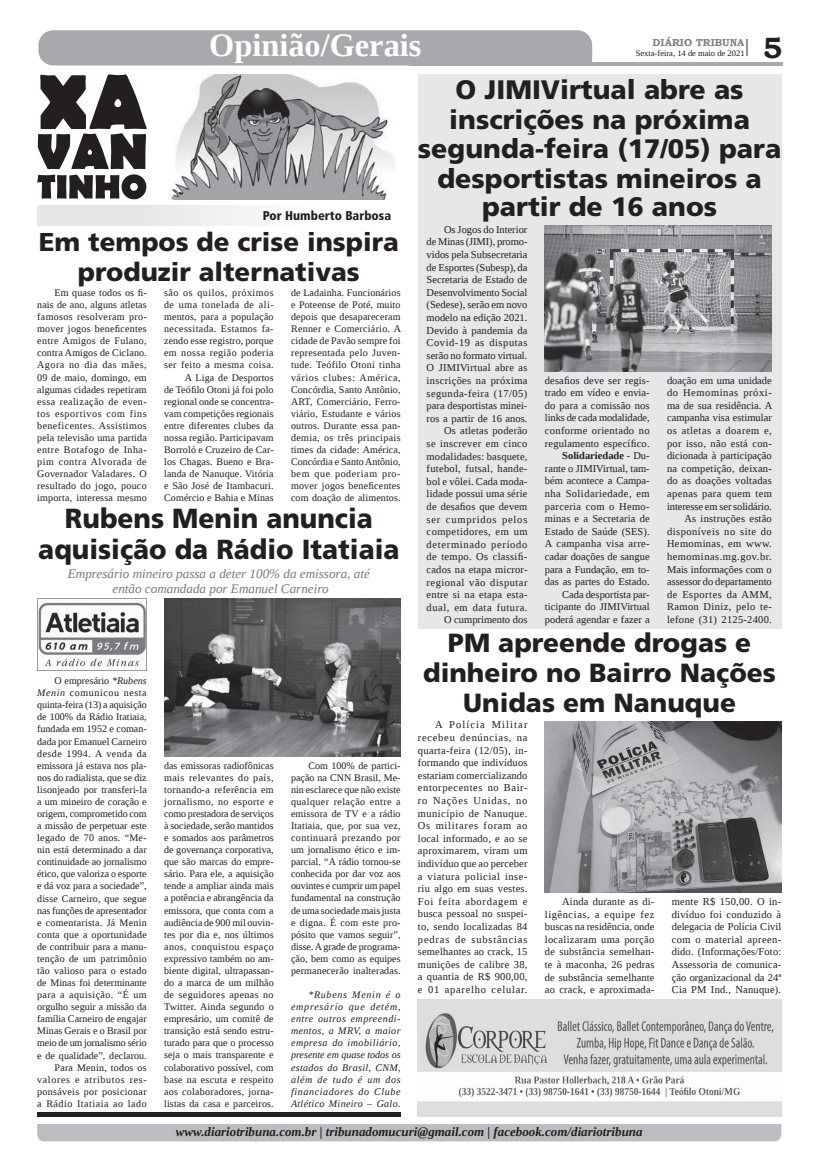
<style>
.page{position:relative;width:821px;height:1166px;background:#fff}
.page>*{position:absolute;margin:0;border:0;box-sizing:border-box;transform-origin:0 0}
.t1{font:700 32.38px "Liberation Serif";color:#fff}
.t2{font:700 29.31px "Bookman Old Style";color:#231f20}
.t3{font:900 27.56px/31.2px "Frutiger LT Std";color:#231f20;text-align:center;scale:.95 1}
.t4{font:900 26.69px/29.3px "Frutiger LT Std";color:#231f20;text-align:center}
.t5{font:900 26.25px/29.8px "Frutiger LT Std";color:#231f20;text-align:center}
.t6{font:900 25.81px/29.8px "Frutiger LT Std";color:#231f20;text-align:center}
.t7{font:italic 13.12px/14.9px "Liberation Serif";color:#76787b;text-align:center}
.t8{font:italic 700 12.95px "Liberation Serif";color:#231f20}
.t9{font:900 condensed 12.69px "Frutiger LT Std";color:#231f20}
.t10{font:10.5px/12.6px "Liberation Serif";letter-spacing:.015em;color:#231f20;text-align:right}
.t11{font:10.06px/12.1px "Liberation Serif";letter-spacing:.01em;color:#231f20;text-align:justify}
.t12{font:italic 10.06px/12.1px "Liberation Serif";letter-spacing:.06em;color:#231f20;text-align:justify}
.t13{font:700 10.06px "Bookman Old Style";color:#808285}
.t14{font:8.4px "Liberation Serif";color:#231f20}
.s1{font-weight:700}
.s2{font-style:italic}
</style>
<div class="page">
<hr style="left:409px;top:62px;width:374px;height:3px;background:#a8a9ad">
<div style="left:38px;top:30px;width:554px;height:35px;background:#a8a9ad"></div>
<svg style="left:747px;top:39px;width:1px;height:17px"></svg>
<div style="left:37px;top:1124px;width:744px;height:17px;background:#bcbdc0"></div>
<div style="left:418px;top:74px;width:363px;height:554px;background:#e6e7e9"></div>
<img style="left:418px;top:999px;width:363px;height:117px">
<div style="left:37px;top:206px;width:364px;height:19px;background:linear-gradient(to right,#e0e2e4,#fff)"></div>
<svg style="left:37px;top:74px;width:110px;height:125px"></svg>
<img style="left:169px;top:74px;width:226px;height:125px">
<svg style="left:37px;top:598px;width:110px;height:73px"></svg>
<img style="left:164px;top:598px;width:237px;height:158px">
<img style="left:545px;top:225px;width:227px;height:147px">
<img style="left:545px;top:721px;width:236px;height:172px">
<hr style="left:37px;top:1112px;width:364px;height:4px;background:#231f20">
<h1 class="t1" style="left:209px;top:24px;width:214px">Opinião/Gerais</h1>
<h3 class="t4" style="left:418px;top:75px;width:365px">O JIMIVirtual abre as inscrições na próxima segunda-feira (17/05) para desportistas mineiros a partir de 16 anos</h3>
<p class="t10" style="left:427px;top:223px;width:102px">Os Jogos do Interior<br>de Minas (JIMI), promo&shy;vidos pela Subsecretaria de Esportes (Subesp), da<br>Secretaria de Estado de<br>Desenvolvimento Social (Sedese), serão em novo modelo na edição 2021.<br>Devido à pandemia da<br>Covid-19 as disputas serão no formato virtual.<br>O JIMIVirtual abre as inscrições na próxima segunda-feira (17/05) para desportistas minei&shy;ros a partir de 16 anos.<br>Os atletas poderão<br>se inscrever em cinco modalidades: basquete, futebol, futsal, hande&shy;bol e vôlei. Cada moda&shy;lidade possui uma série de desafios que devem ser cumpridos pelos competidores, em um determinado período de tempo. Os classifi&shy;cados na etapa micror&shy;regional vão disputar entre si na etapa esta&shy;dual, em data futura.<br>O cumprimento dos</p>
<p class="t13" style="left:653px;top:35px;width:93px">DIÁRIO TRIBUNA</p>
<h2 class="t2" style="left:763px;top:27px;width:21px">5</h2>
<p class="t14" style="left:636px;top:48px;width:110px">Sexta-feira, 14 de maio de 2021</p>
<p class="t9" style="left:263px;top:208px;width:130px">Por Humberto Barbosa</p>
<h3 class="t6" style="left:39px;top:227px;width:362px">Em tempos de crise inspira produzir alternativas</h3>
<p class="t11" style="left:37px;top:286px;width:111px;text-indent:17px">Em quase todos os fi&shy;nais de ano, alguns atletas famosos resolveram pro&shy;mover jogos beneficentes entre Amigos de Fulano, contra Amigos de Ciclano.<br>Agora no dia das mães, 09 de maio, domingo, em algumas cidades repetiram essa realização de even&shy;tos esportivos com fins beneficentes. Assistimos pela televisão uma partida entre Botafogo de Inha&shy;pim contra Alvorada de Governador Valadares. O resultado do jogo, pouco importa, interessa mesmo</p>
<p class="t11" style="left:164px;top:286px;width:111px;text-align:right">são os quilos, próximos de uma tonelada de ali&shy;mentos, para a população necessitada. Estamos fa&shy;zendo esse registro, porque em nossa região poderia ser feito a mesma coisa.<br>A Liga de Desportos<br>de Teófilo Otoni já foi polo regional onde se concentra&shy;vam competições regionais entre diferentes clubes da nossa região. Participavam<br>Borroló e Cruzeiro de Car&shy;los Chagas. Bueno e Bra&shy;landa de Nanuque. Vitória e São José de Itambacuri.<br>Comércio e Bahia e Minas</p>
<p class="t11" style="left:291px;top:286px;width:112px">de Ladainha. Funcionários e Poteense de Poté, muito depois que desapareceram Renner e Comerciário. A cidade de Pavão sempre foi representada pelo Juven&shy;tude. Teófilo Otoni tinha vários clubes: América, Concórdia, Santo Antônio, ART, Comerciário, Ferro&shy;viário, Estudante e vários outros. Durante essa pan&shy;demia, os três principais times da cidade: América, Concórdia e Santo Antônio, bem que poderiam pro&shy;mover jogos beneficentes com doação de alimentos.</p>
<p class="t10" style="left:545px;top:374px;width:106px">desafios deve ser regis&shy;trado em vídeo e envia&shy;do para a comissão nos links de cada modalidade, conforme orientado no regulamento específico.<br><span class="s1">Solidariedade</span> - Du&shy;rante o JIMIVirtual, tam&shy;bém acontece a Campa&shy;nha Solidariedade, em parceria com o Hemo&shy;minas e a Secretaria de<br>Estado de Saúde (SES).<br>A campanha visa arre&shy;cadar doações de sangue para a Fundação, em to&shy;das as partes do Estado.<br>Cada desportista par&shy;ticipante do JIMIVirtual poderá agendar e fazer a</p>
<p class="t10" style="left:667px;top:374px;width:107px">doação em uma unidade do Hemominas próxi&shy;ma de sua residência. A campanha visa estimular os atletas a doarem e, por isso, não está con&shy;dicionada à participação na competição, deixan&shy;do as doações voltadas apenas para quem tem interesse em ser solidário.<br>As instruções estão disponíveis no site do<br>Hemominas, em www. hemominas.mg.gov.br.<br>Mais informações com o assessor do departamento de Esportes da AMM,<br>Ramon Diniz, pelo te&shy;lefone (31) 2125-2400.</p>
<h3 class="t3" style="left:38px;top:503px;width:382px">Rubens Menin anuncia aquisição da Rádio Itatiaia</h3>
<h3 class="t7" style="left:68px;top:566px;width:303px">Empresário mineiro passa a deter 100% da emissora, até então comandada por Emanuel Carneiro</h3>
<p class="t11" style="left:37px;top:675px;width:111px;text-align:right">O empresário <span class="s2">*Rubens<br>Menin</span> comunicou nesta quinta-feira (13) a aquisição de 100% da Rádio Itatiaia, fundada em 1952 e coman&shy;dada por Emanuel Carneiro desde 1994. A venda da emissora já estava nos pla&shy;nos do radialista, que se diz lisonjeado por transferi-la a um mineiro de coração e origem, comprometido com a missão de perpetuar este legado de 70 anos. “Me&shy;nin está determinado a dar continuidade ao jornalismo ético, que valoriza o esporte e dá voz para a sociedade”, disse Carneiro, que segue nas funções de apresentador e comentarista. Já Menin conta que a oportunidade de contribuir para a manu&shy;tenção de um patrimônio tão valioso para o estado de Minas foi determinante para a aquisição. “É um orgulho seguir a missão da família Carneiro de engajar<br>Minas Gerais e o Brasil por meio de um jornalismo sério e de qualidade”, declarou.<br>Para Menin, todos os valores e atributos res&shy;ponsáveis por posicionar a Rádio Itatiaia ao lado</p>
<p class="t11" style="left:164px;top:759px;width:111px">das emissoras radiofônicas mais relevantes do país, tornando-a referência em jornalismo, no esporte e como prestadora de serviços à sociedade, serão mantidos e somados aos parâmetros de governança corporativa, que são marcas do empre&shy;sário. Para ele, a aquisição tende a ampliar ainda mais a potência e abrangência da emissora, que conta com a audiência de 900 mil ouvin&shy;tes por dia e, nos últimos anos, conquistou espaço expressivo também no am&shy;biente digital, ultrapassan&shy;do a marca de um milhão de seguidores apenas no Twitter. Ainda segundo o empresário, um comitê de transição está sendo estru&shy;turado para que o processo seja o mais transparente e colaborativo possível, com base na escuta e respeito aos colaboradores, jorna&shy;listas da casa e parceiros.</p>
<p class="t11" style="left:291px;top:759px;width:111px;text-indent:17px">Com 100% de partici&shy;pação na CNN Brasil, Me&shy;nin esclarece que não existe qualquer relação entre a emissora de TV e a rádio Itatiaia, que, por sua vez, continuará prezando por um jornalismo ético e im&shy;parcial. “A rádio tornou-se conhecida por dar voz aos ouvintes e cumprir um papel fundamental na construção de uma sociedade mais justa e digna. É com este pro&shy;pósito que vamos seguir”, disse. A grade de programa&shy;ção, bem como as equipes permanecerão inalteradas.</p>
<p class="t12" style="left:291px;top:988px;width:111px;text-indent:17px">*Rubens Menin é o empresário que detém, entre outros empreendi&shy;mentos, a MRV, a maior empresa do imobiliário, presente em quase todos os estados do Brasil, CNM, além de tudo é um dos financiadores do Clube Atlético Mineiro – Galo.</p>
<h3 class="t5" style="left:423px;top:628px;width:354px">PM apreende drogas e dinheiro no Bairro Nações<br>Unidas em Nanuque</h3>
<p class="t10" style="left:418px;top:718px;width:111px;text-align:justify;text-indent:17px">A Polícia Militar recebeu denúncias, na quarta-feira (12/05), in&shy;formando que indivíduos estariam comercializando entorpecentes no Bair&shy;ro Nações Unidas, no município de Nanuque.<br>Os militares foram ao local informado, e ao se aproximarem, viram um indivíduo que ao perceber a viatura policial inse&shy;riu algo em suas vestes.<br>Foi feita abordagem e busca pessoal no suspei&shy;to, sendo localizadas 84 pedras de substâncias semelhantes ao crack, 15 munições de calibre 38, a quantia de R$ 900,00, e 01 aparelho celular.</p>
<p class="t10" style="left:545px;top:895px;width:111px;text-align:justify;text-indent:17px">Ainda durante as di&shy;ligências, a equipe fez buscas na residência, onde localizaram uma porção de substância semelhan&shy;te à maconha, 26 pedras de substância semelhante ao crack, e aproximada-</p>
<p class="t10" style="left:672px;top:895px;width:111px;text-align:justify">mente R$ 150,00. O in&shy;divíduo foi conduzido à delegacia de Polícia Civil com o material apreen&shy;dido. (Informações/Foto:<br>Assessoria de comunica&shy;ção organizacional da 24ª Cia PM Ind., Nanuque).</p>
<p class="t8" style="left:176px;top:1123px;width:468px">www.diariotribuna.com.br | tribunadomucuri@gmail.com | facebook.com/diariotribuna</p>
</div>
